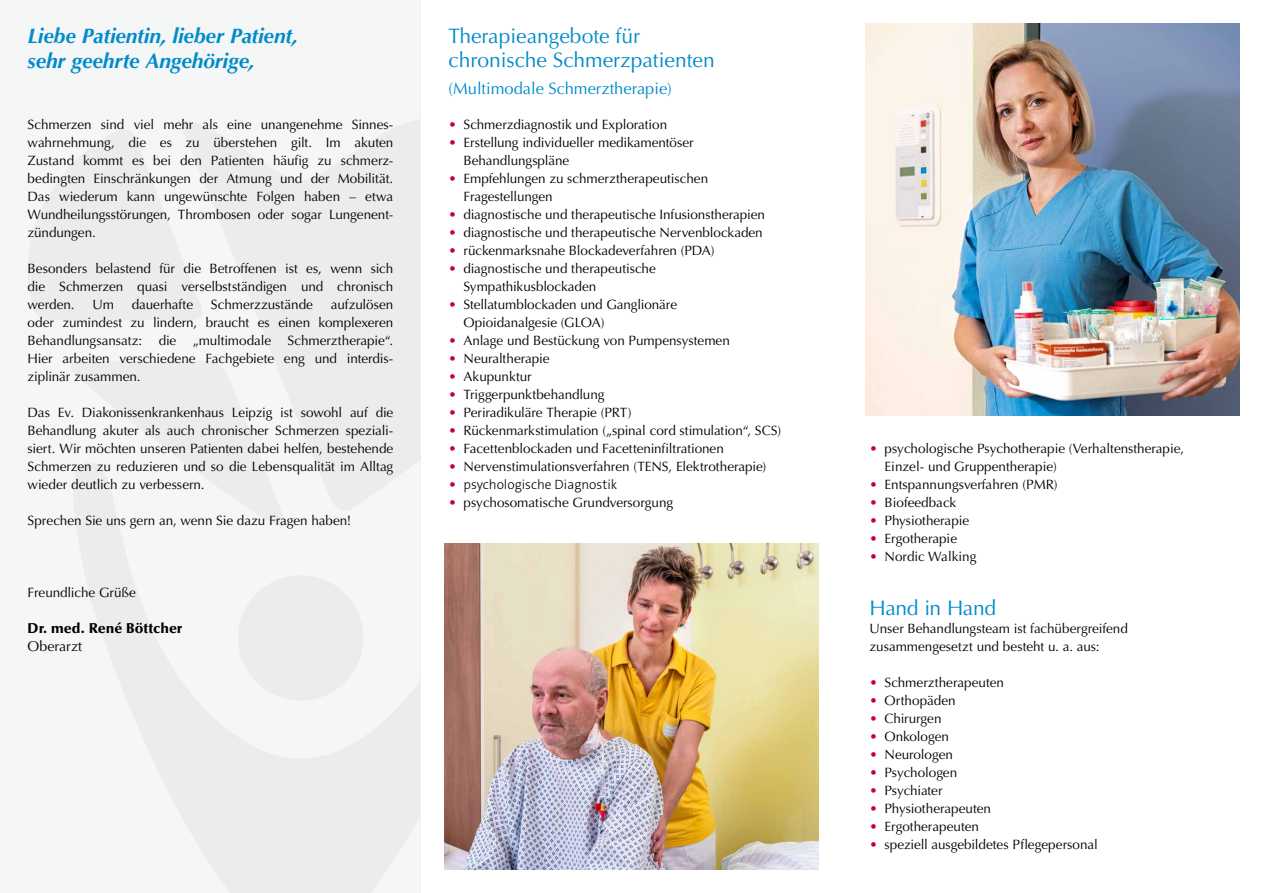
<style>
.page{position:relative;width:1263px;height:893px;background:#fff}
.page>*{position:absolute;margin:0;border:0;box-sizing:border-box;transform-origin:0 0}
.t1{font:italic 700 21px/25.2px "Optima LT Pro";letter-spacing:-.015em;color:#008bcb}
.t2{font:21px/24px "Optima LT Pro";color:#008bcb}
.t3{font:21px "Optima LT Pro";letter-spacing:-.02em;color:#008bcb}
.t4{font:16.5px "Optima LT Pro";color:#008bcb}
.t5{font:900 14.25px "Optima LT Pro";color:#000}
.t6{font:14.25px "Optima LT Pro";color:#000}
.t7{font:13.5px/18px "Optima LT Pro";color:#000}
.t8{font:300 13.5px "The Sans C5";color:#000}
.s1{color:#cb0030}
.s2{font-family:"Optima LT Pro";font-weight:400;color:#cb0030}
</style>
<div class="page">
<img style="left:865px;top:23px;width:374px;height:393px">
<svg style="left:180px;top:118px;width:241px;height:342px;fill:#ececec"></svg>
<svg style="left:27px;top:128px;width:177px;height:193px"></svg>
<svg style="left:70px;top:361px;width:219px;height:99px"></svg>
<svg style="left:73px;top:460px;width:348px;height:433px;fill:#f5f6f6"></svg>
<img style="left:444px;top:543px;width:375px;height:327px">
<h1 class="t1" style="left:28px;top:23px;width:272px">Liebe Patientin, lieber Patient, sehr geehrte Angehörige,</h1>
<p class="t7" style="left:28px;top:116px;width:367px;text-align:justify">Schmerzen sind viel mehr als eine unangenehme Sinnes&shy;wahrnehmung, die es zu überstehen gilt. Im akuten Zustand kommt es bei den Patienten häufig zu schmerz&shy;bedingten Einschränkungen der Atmung und der Mobilität.<br>Das wiederum kann ungewünschte Folgen haben – etwa Wundheilungsstörungen, Thrombosen oder sogar Lungenent&shy;zündungen.</p>
<p class="t7" style="left:28px;top:260px;width:367px;text-align:justify">Besonders belastend für die Betroffenen ist es, wenn sich die Schmerzen quasi verselbstständigen und chronisch werden.</p>
<p class="t7" style="left:28px;top:296px;width:367px;text-align:justify;text-indent:303px">aufzulösen oder zumindest zu lindern, braucht es einen komplexeren Behandlungsansatz: die „multimodale Schmerztherapie“.<br>Hier arbeiten verschiedene Fachgebiete eng und interdis&shy;ziplinär zusammen.</p>
<p class="t7" style="left:28px;top:404px;width:367px;text-align:justify">Das Ev. Diakonissenkrankenhaus Leipzig ist sowohl auf die Behandlung akuter als auch chronischer Schmerzen speziali&shy;siert. Wir möchten unseren Patienten dabei helfen, bestehende Schmerzen zu reduzieren und so die Lebensqualität im Alltag wieder deutlich zu verbessern.</p>
<p class="t7" style="left:28px;top:512px;width:325px">Sprechen Sie uns gern an, wenn Sie dazu Fragen haben!</p>
<p class="t7" style="left:92px;top:296px;width:23px">Um</p>
<p class="t7" style="left:132px;top:296px;width:63px">dauerhafte</p>
<p class="t7" style="left:211px;top:296px;width:104px">Schmerzzustände</p>
<p class="t7" style="left:28px;top:584px;width:110px">Freundliche Grüße</p>
<p class="t5" style="left:28px;top:620px;width:156px">Dr. med. René Böttcher</p>
<p class="t6" style="left:28px;top:638px;width:56px">Oberarzt</p>
<h1 class="t2" style="left:449px;top:24px;width:268px">Therapieangebote für chronische Schmerzpatienten</h1>
<p class="t4" style="left:449px;top:78px;width:225px">(Multimodale Schmerztherapie)</p>
<p class="t7" style="left:449px;top:116px;width:220px"><span class="s1">•</span> Schmerzdiagnostik und Exploration</p>
<p class="t7" style="left:463px;top:134px;width:232px;text-indent:-15px"><span class="s1">•</span> Erstellung individueller medikamentöser<br>Behandlungspläne</p>
<p class="t7" style="left:463px;top:170px;width:246px;text-indent:-15px"><span class="s1">•</span> Empfehlungen zu schmerztherapeutischen<br>Fragestellungen</p>
<p class="t7" style="left:449px;top:206px;width:318px"><span class="s1">•</span> diagnostische und therapeutische Infusionstherapien</p>
<p class="t7" style="left:449px;top:224px;width:316px"><span class="s1">•</span> diagnostische und therapeutische Nervenblockaden</p>
<p class="t7" style="left:449px;top:242px;width:267px"><span class="s1">•</span> rückenmarksnahe Blockadeverfahren (PDA)</p>
<p class="t7" style="left:463px;top:260px;width:194px;text-indent:-15px"><span class="s1">•</span> diagnostische und therapeutische<br>Sympathikusblockaden</p>
<p class="t7" style="left:463px;top:296px;width:215px;text-indent:-15px"><span class="s1">•</span> Stellatumblockaden und Ganglionäre<br>Opioidanalgesie (GLOA)</p>
<p class="t7" style="left:449px;top:332px;width:283px"><span class="s1">•</span> Anlage und Bestückung von Pumpensystemen</p>
<p class="t7" style="left:449px;top:350px;width:102px"><span class="s1">•</span> Neuraltherapie</p>
<p class="t7" style="left:449px;top:368px;width:85px"><span class="s1">•</span> Akupunktur</p>
<p class="t7" style="left:449px;top:386px;width:157px"><span class="s1">•</span> Triggerpunktbehandlung</p>
<p class="t7" style="left:449px;top:404px;width:184px"><span class="s1">•</span> Periradikuläre Therapie (PRT)</p>
<p class="t7" style="left:449px;top:422px;width:334px"><span class="s1">•</span> Rückenmarkstimulation („spinal cord stimulation“, SCS)</p>
<p class="t7" style="left:449px;top:440px;width:277px"><span class="s1">•</span> Facettenblockaden und Facetteninfiltrationen</p>
<p class="t7" style="left:449px;top:458px;width:319px"><span class="s1">•</span> Nervenstimulationsverfahren (TENS, Elektrotherapie)</p>
<p class="t8" style="left:449px;top:476px;width:170px"><span class="s2">•</span> psychologische Diagnostik</p>
<p class="t7" style="left:449px;top:494px;width:226px"><span class="s1">•</span> psychosomatische Grundversorgung</p>
<p class="t7" style="left:884px;top:440px;width:301px;text-indent:-15px"><span class="s1">•</span> psychologische Psychotherapie (Verhaltenstherapie,<br>Einzel- und Gruppentherapie)</p>
<p class="t7" style="left:870px;top:476px;width:190px"><span class="s1">•</span> Entspannungsverfahren (PMR)</p>
<p class="t7" style="left:870px;top:494px;width:88px"><span class="s1">•</span> Biofeedback</p>
<p class="t7" style="left:870px;top:512px;width:101px"><span class="s1">•</span> Physiotherapie</p>
<p class="t7" style="left:870px;top:530px;width:89px"><span class="s1">•</span> Ergotherapie</p>
<p class="t7" style="left:870px;top:548px;width:108px"><span class="s1">•</span> Nordic Walking</p>
<h1 class="t3" style="left:870px;top:595px;width:128px">Hand in Hand</h1>
<p class="t7" style="left:870px;top:620px;width:260px">Unser Behandlungsteam ist fachübergreifend zusammengesetzt und besteht u. a. aus:</p>
<p class="t7" style="left:870px;top:674px;width:136px"><span class="s1">•</span> Schmerztherapeuten</p>
<p class="t7" style="left:870px;top:692px;width:88px"><span class="s1">•</span> Orthopäden</p>
<p class="t7" style="left:870px;top:710px;width:73px"><span class="s1">•</span> Chirurgen</p>
<p class="t7" style="left:870px;top:728px;width:81px"><span class="s1">•</span> Onkologen</p>
<p class="t7" style="left:870px;top:746px;width:85px"><span class="s1">•</span> Neurologen</p>
<p class="t7" style="left:870px;top:764px;width:89px"><span class="s1">•</span> Psychologen</p>
<p class="t7" style="left:870px;top:782px;width:74px"><span class="s1">•</span> Psychiater</p>
<p class="t7" style="left:870px;top:800px;width:123px"><span class="s1">•</span> Physiotherapeuten</p>
<p class="t7" style="left:870px;top:818px;width:111px"><span class="s1">•</span> Ergotherapeuten</p>
<p class="t7" style="left:870px;top:836px;width:230px"><span class="s1">•</span> speziell ausgebildetes Pflegepersonal</p>
</div>
